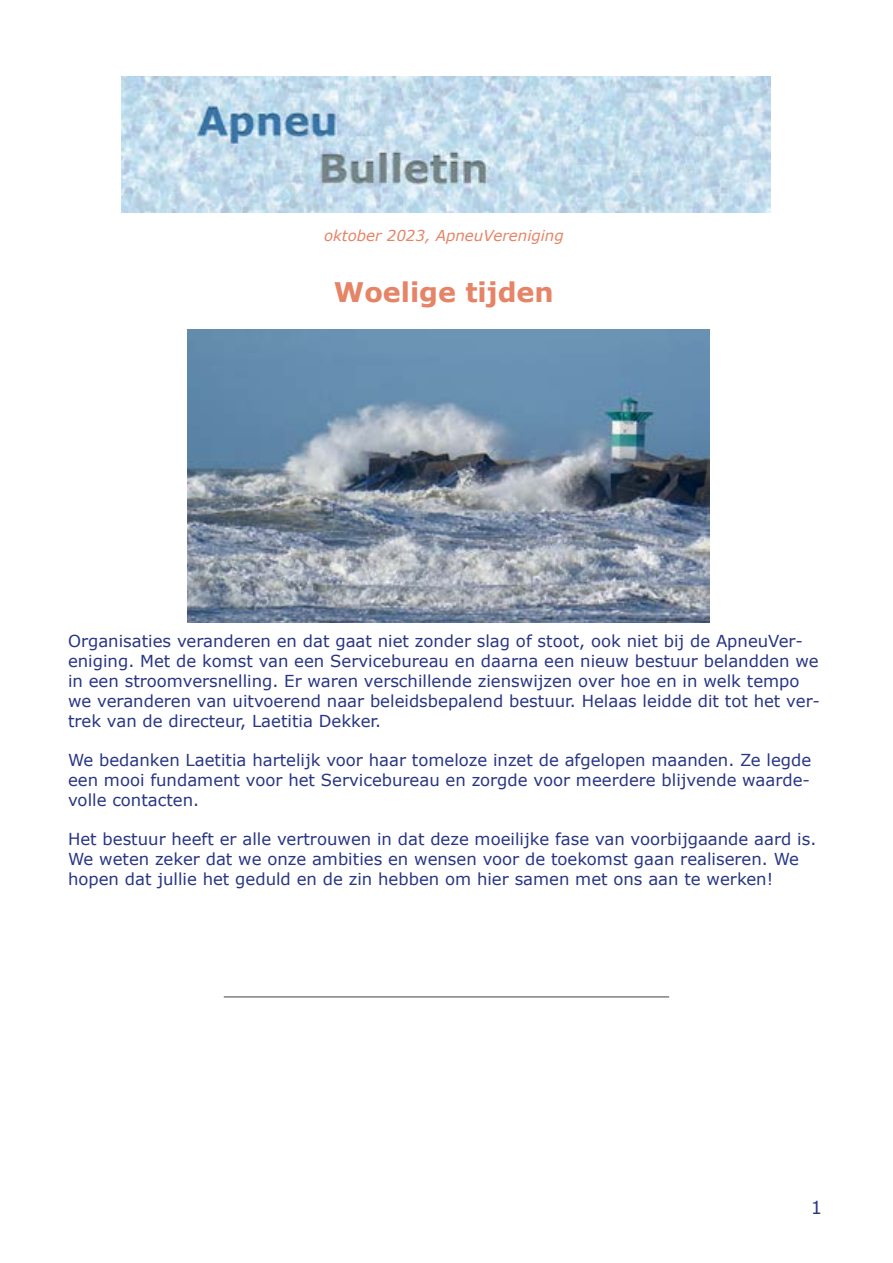
<style>
.page{position:relative;width:893px;height:1263px;background:#fff}
.page>*{position:absolute;margin:0;border:0;box-sizing:border-box;transform-origin:0 0}
.t1{font:700 27px "Verdana";color:#e58466}
.t2{font:18px "Verdana";color:#283583}
.t3{font:16.5px/19.8px "Verdana";color:#283583}
.t4{font:italic 15px "Verdana";color:#e58466}
</style>
<div class="page">
<img style="left:121px;top:77px;width:649px;height:136px">
<img style="left:188px;top:330px;width:521px;height:293px">
<hr style="left:224px;top:996px;width:445px;height:2px;background:#808080">
<p class="t4" style="left:324px;top:225px;width:241px">oktober 2023, ApneuVereniging</p>
<h1 class="t1" style="left:334px;top:273px;width:221px">Woelige tijden</h1>
<p class="t3" style="left:68px;top:631px;width:753px">Organisaties veranderen en dat gaat niet zonder slag of stoot, ook niet bij de ApneuVer&shy;eniging. Met de komst van een Servicebureau en daarna een nieuw bestuur belandden we in een stroomversnelling. Er waren verschillende zienswijzen over hoe en in welk tempo we veranderen van uitvoerend naar beleidsbepalend bestuur. Helaas leidde dit tot het ver&shy;trek van de directeur, Laetitia Dekker.</p>
<p class="t3" style="left:68px;top:750px;width:745px;text-align:justify">We bedanken Laetitia hartelijk voor haar tomeloze inzet de afgelopen maanden. Ze legde een mooi fundament voor het Servicebureau en zorgde voor meerdere blijvende waarde&shy;volle contacten.</p>
<p class="t3" style="left:68px;top:829px;width:750px">Het bestuur heeft er alle vertrouwen in dat deze moeilijke fase van voorbijgaande aard is.<br>We weten zeker dat we onze ambities en wensen voor de toekomst gaan realiseren. We hopen dat jullie het geduld en de zin hebben om hier samen met ons aan te werken!</p>
<p class="t2" style="left:811px;top:1195px;width:13px">1</p>
</div>
